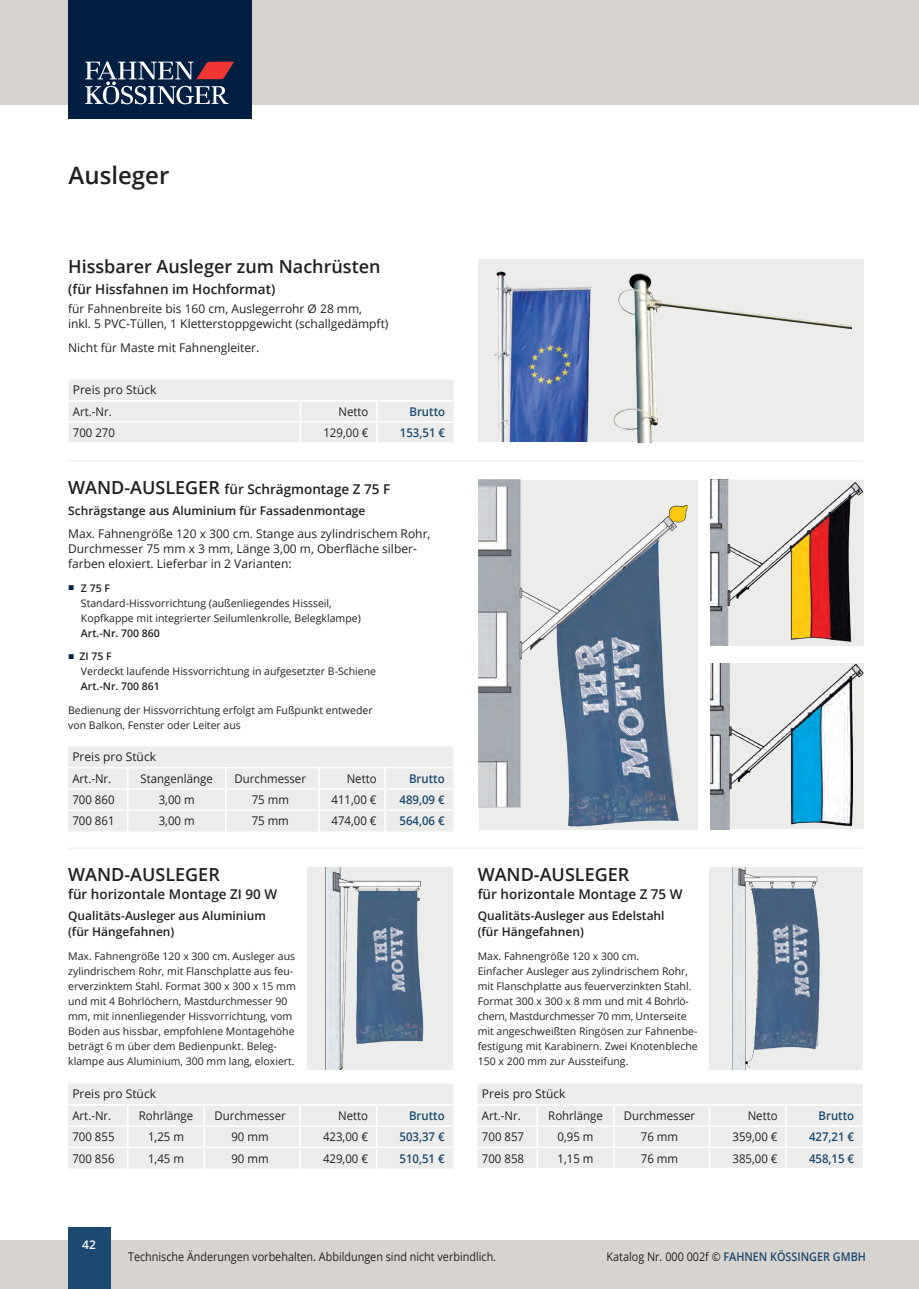
<style>
.page{position:relative;width:919px;height:1289px;background:#fff}
.page>*{position:absolute;margin:0;border:0;box-sizing:border-box;transform-origin:0 0}
.koessinger_flaggen_h{font:600 24px "Open Sans";color:#231f20}
.koessinger_flaggen_s{font:600 18px "Open Sans";color:#231f20}
.koessinger_flaggen_s-2{font:600 13.5px "Open Sans";color:#231f20}
.koessinger_flaggen_a{font:12px/15px "Open Sans";color:#231f20}
.koessinger_flaggen_t{font:12px "Open Sans";color:#231f20;scale:.95 1}
.GrundtextReg8_11{font:600 12px/16.5px "Open Sans";color:#231f20}
.koessinger_flaggen_t-2{font:600 12px "Open Sans";color:#1b4970;scale:.95 1}
.koessinger_flaggen_a-2{font:12px "Open Sans";color:#231f20;scale:.9 1}
.GrundtextReg8_11-2{font:12px "Open Sans";color:#231f20}
.koessinger_flaggen_t-3{font:600 12px "Open Sans";color:#1b4970;scale:.9 1}
.t1{font:600 12px "Open Sans";color:#fff}
.koessinger_flaggen_a-3{font:10.5px/15px "Open Sans";color:#231f20}
.s1{font-size:18px}
.s2{font-family:"Times New Roman";color:#001f41}
.s3{font-weight:600}
.s4{font-weight:400;color:#231f20}
</style>
<div class="page">
<div style="left:0;top:0;width:906px;height:104px;background:#d7d3ce"></div>
<div style="left:0;top:1239px;width:906px;height:49px;background:#d7d3ce"></div>
<div style="left:906px;top:0;width:12px;height:104px;background:#d7d3ce"></div>
<div style="left:906px;top:1239px;width:12px;height:49px;background:#d7d3ce"></div>
<div style="left:68px;top:0;width:183px;height:119px;background:#001f41"></div>
<svg style="left:85px;top:61px;width:149px;height:43px"></svg>
<div style="left:68px;top:1227px;width:42px;height:61px;background:#1b4970"></div>
<svg style="left:68px;top:1084px;width:385px;height:84px;background:#ededeb"></svg>
<svg style="left:478px;top:1084px;width:384px;height:83px;background:#ededeb"></svg>
<div style="left:307px;top:867px;width:146px;height:202px;background:#ececea"></div>
<div style="left:709px;top:867px;width:153px;height:202px;background:#ececea"></div>
<div style="left:68px;top:746px;width:385px;height:85px;background:#ececea"></div>
<hr style="left:319px;top:809px;width:66px;height:2px;background:#fff">
<hr style="left:318px;top:811px;width:2px;height:20px;background:#fff">
<hr style="left:385px;top:809px;width:68px;height:2px;background:#fff">
<hr style="left:384px;top:811px;width:2px;height:20px;background:#fff">
<div style="left:478px;top:480px;width:219px;height:349px;background:#ececea"></div>
<hr style="left:69px;top:460px;width:794px;height:1px;background:#ececea">
<hr style="left:68px;top:847px;width:794px;height:1px;background:#ececea">
<svg style="left:69px;top:379px;width:384px;height:63px;background:#ededeb"></svg>
<div style="left:478px;top:259px;width:385px;height:183px;background:#ececea"></div>
<img style="left:494px;top:271px;width:98px;height:170px">
<img style="left:613px;top:273px;width:237px;height:169px">
<img style="left:710px;top:480px;width:153px;height:166px">
<img style="left:710px;top:663px;width:153px;height:166px">
<img style="left:732px;top:867px;width:88px;height:202px">
<img style="left:325px;top:867px;width:99px;height:202px">
<img style="left:478px;top:480px;width:209px;height:346px">
<p class="koessinger_flaggen_h" style="left:69px;top:159px;width:102px">Ausleger</p>
<p class="koessinger_flaggen_s" style="left:68px;top:254px;width:314px">Hissbarer Ausleger zum Nachrüsten</p>
<p class="koessinger_flaggen_s-2" style="left:68px;top:280px;width:208px">(für Hissfahnen im Hochformat)</p>
<p class="koessinger_flaggen_a" style="left:68px;top:301px;width:322px">für Fahnenbreite bis 160 cm, Auslegerrohr Ø 28 mm,<br>inkl. 5 PVC-Tüllen, 1 Kletterstoppgewicht (schallgedämpft)</p>
<p class="koessinger_flaggen_a" style="left:68px;top:340px;width:192px">Nicht für Maste mit Fahnengleiter.</p>
<p class="GrundtextReg8_11-2" style="left:73px;top:382px;width:85px">Preis pro Stück</p>
<p class="koessinger_flaggen_t" style="left:73px;top:403px;width:42px">Art.-Nr.</p>
<p class="koessinger_flaggen_t" style="left:338px;top:403px;width:33px">Netto</p>
<p class="koessinger_flaggen_t-2" style="left:409px;top:403px;width:39px">Brutto</p>
<p class="koessinger_flaggen_t" style="left:73px;top:424px;width:46px">700 270</p>
<p class="koessinger_flaggen_t" style="left:323px;top:424px;width:49px">129,00 €</p>
<p class="koessinger_flaggen_t-2" style="left:400px;top:424px;width:49px">153,51 €</p>
<p class="koessinger_flaggen_s-2" style="left:68px;top:479px;width:323px"><span class="s1">WAND-AUSLEGER</span> für Schrägmontage Z 75 F</p>
<p class="GrundtextReg8_11" style="left:68px;top:501px;width:299px">Schrägstange aus Aluminium für Fassadenmontage</p>
<p class="koessinger_flaggen_a" style="left:68px;top:526px;width:364px">Max. Fahnengröße 120 x 300 cm. Stange aus zylindrischem Rohr,<br>Durchmesser 75 mm x 3 mm, Länge 3,00 m, Oberfläche silber&shy;farben eloxiert. Lieferbar in 2 Varianten:</p>
<p class="koessinger_flaggen_a-3" style="left:81px;top:580px;width:281px;text-indent:-13px"><span class="s2">■</span> <span class="s3">Z 75 F<br></span>Standard-Hissvorrichtung (außenliegendes Hissseil, Kopfkappe mit integrierter Seilumlenkrolle, Belegklampe)<br><span class="s3">Art.-Nr. 700 860</span></p>
<p class="koessinger_flaggen_a-3" style="left:81px;top:648px;width:297px;text-indent:-13px"><span class="s2">■</span> <span class="s3">ZI 75 F<br></span>Verdeckt laufende Hissvorrichtung in aufgesetzter B-Schiene<br><span class="s3">Art.-Nr. 700 861</span></p>
<p class="koessinger_flaggen_a-3" style="left:68px;top:702px;width:306px">Bedienung der Hissvorrichtung erfolgt am Fußpunkt entweder von Balkon, Fenster oder Leiter aus</p>
<p class="GrundtextReg8_11-2" style="left:72px;top:748px;width:85px">Preis pro Stück</p>
<p class="koessinger_flaggen_t" style="left:72px;top:770px;width:42px">Art.-Nr.</p>
<p class="koessinger_flaggen_t" style="left:141px;top:770px;width:77px">Stangenlänge</p>
<p class="koessinger_flaggen_t" style="left:235px;top:770px;width:77px">Durchmesser</p>
<p class="koessinger_flaggen_t" style="left:346px;top:770px;width:33px">Netto</p>
<p class="koessinger_flaggen_t-2" style="left:409px;top:770px;width:39px">Brutto</p>
<p class="koessinger_flaggen_t" style="left:72px;top:791px;width:46px">700 860</p>
<p class="koessinger_flaggen_t" style="left:159px;top:791px;width:39px">3,00 m</p>
<p class="koessinger_flaggen_t" style="left:252px;top:791px;width:41px">75 mm</p>
<p class="koessinger_flaggen_t" style="left:331px;top:791px;width:49px">411,00 €</p>
<p class="koessinger_flaggen_t-2" style="left:399px;top:791px;width:49px">489,09 €</p>
<p class="koessinger_flaggen_t" style="left:72px;top:812px;width:46px">700 861</p>
<p class="koessinger_flaggen_t" style="left:159px;top:812px;width:39px">3,00 m</p>
<p class="koessinger_flaggen_t" style="left:252px;top:812px;width:41px">75 mm</p>
<p class="koessinger_flaggen_t" style="left:331px;top:812px;width:49px">474,00 €</p>
<p class="koessinger_flaggen_t-2" style="left:399px;top:812px;width:49px">564,06 €</p>
<p class="koessinger_flaggen_s" style="left:68px;top:861px;width:153px">WAND-AUSLEGER</p>
<p class="koessinger_flaggen_s-2" style="left:68px;top:884px;width:210px">für horizontale Montage ZI 90 W</p>
<p class="GrundtextReg8_11" style="left:68px;top:906px;width:199px">Qualitäts-Ausleger aus Aluminium (für Hängefahnen)</p>
<p class="koessinger_flaggen_a-3" style="left:68px;top:948px;width:229px">Max. Fahnengröße 120 x 300 cm. Ausleger aus zylindrischem Rohr, mit Flanschplatte aus feu&shy;erverzinktem Stahl. Format 300 x 300 x 15 mm und mit 4 Bohrlöchern, Mastdurchmesser 90 mm, mit innenliegender Hissvorrichtung, vom Boden aus hissbar, empfohlene Montagehöhe beträgt 6 m über dem Bedienpunkt. Beleg&shy;klampe aus Aluminium, 300 mm lang, eloxiert.</p>
<p class="GrundtextReg8_11-2" style="left:72px;top:1085px;width:85px">Preis pro Stück</p>
<p class="koessinger_flaggen_t" style="left:72px;top:1107px;width:42px">Art.-Nr.</p>
<p class="koessinger_flaggen_t" style="left:139px;top:1107px;width:59px">Rohrlänge</p>
<p class="koessinger_flaggen_t" style="left:214px;top:1107px;width:77px">Durchmesser</p>
<p class="koessinger_flaggen_t" style="left:338px;top:1107px;width:33px">Netto</p>
<p class="koessinger_flaggen_t-2" style="left:409px;top:1107px;width:39px">Brutto</p>
<p class="koessinger_flaggen_t" style="left:72px;top:1128px;width:46px">700 855</p>
<p class="koessinger_flaggen_t" style="left:148px;top:1128px;width:39px">1,25 m</p>
<p class="koessinger_flaggen_t" style="left:231px;top:1128px;width:41px">90 mm</p>
<p class="koessinger_flaggen_t" style="left:323px;top:1128px;width:49px">423,00 €</p>
<p class="koessinger_flaggen_t-2" style="left:399px;top:1128px;width:49px">503,37 €</p>
<p class="koessinger_flaggen_t" style="left:72px;top:1149px;width:46px">700 856</p>
<p class="koessinger_flaggen_t" style="left:148px;top:1149px;width:39px">1,45 m</p>
<p class="koessinger_flaggen_t" style="left:231px;top:1149px;width:41px">90 mm</p>
<p class="koessinger_flaggen_t" style="left:323px;top:1149px;width:49px">429,00 €</p>
<p class="koessinger_flaggen_t-2" style="left:399px;top:1149px;width:49px">510,51 €</p>
<p class="koessinger_flaggen_s" style="left:477px;top:861px;width:153px">WAND-AUSLEGER</p>
<p class="koessinger_flaggen_s-2" style="left:477px;top:884px;width:206px">für horizontale Montage Z 75 W</p>
<p class="GrundtextReg8_11" style="left:477px;top:906px;width:188px">Qualitäts-Ausleger aus Edelstahl (für Hängefahnen)</p>
<p class="koessinger_flaggen_a-3" style="left:477px;top:948px;width:221px">Max. Fahnengröße 120 x 300 cm.<br>Einfacher Ausleger aus zylindrischem Rohr, mit Flanschplatte aus feuerverzinkten Stahl.<br>Format 300 x 300 x 8 mm und mit 4 Bohrlö&shy;chern, Mastdurchmesser 70 mm, Unterseite mit angeschweißten Ringösen zur Fahnenbe&shy;festigung mit Karabinern. Zwei Knotenbleche 150 x 200 mm zur Aussteifung.</p>
<p class="GrundtextReg8_11-2" style="left:482px;top:1085px;width:85px">Preis pro Stück</p>
<p class="koessinger_flaggen_t" style="left:482px;top:1107px;width:42px">Art.-Nr.</p>
<p class="koessinger_flaggen_t" style="left:548px;top:1107px;width:59px">Rohrlänge</p>
<p class="koessinger_flaggen_t" style="left:624px;top:1107px;width:77px">Durchmesser</p>
<p class="koessinger_flaggen_t" style="left:747px;top:1107px;width:33px">Netto</p>
<p class="koessinger_flaggen_t-2" style="left:818px;top:1107px;width:39px">Brutto</p>
<p class="koessinger_flaggen_t" style="left:482px;top:1128px;width:46px">700 857</p>
<p class="koessinger_flaggen_t" style="left:557px;top:1128px;width:39px">0,95 m</p>
<p class="koessinger_flaggen_t" style="left:641px;top:1128px;width:41px">76 mm</p>
<p class="koessinger_flaggen_t" style="left:732px;top:1128px;width:49px">359,00 €</p>
<p class="koessinger_flaggen_t-2" style="left:809px;top:1128px;width:49px">427,21 €</p>
<p class="koessinger_flaggen_t" style="left:482px;top:1149px;width:46px">700 858</p>
<p class="koessinger_flaggen_t" style="left:557px;top:1149px;width:39px">1,15 m</p>
<p class="koessinger_flaggen_t" style="left:641px;top:1149px;width:41px">76 mm</p>
<p class="koessinger_flaggen_t" style="left:732px;top:1149px;width:49px">385,00 €</p>
<p class="koessinger_flaggen_t-2" style="left:809px;top:1149px;width:49px">458,15 €</p>
<p class="t1" style="left:82px;top:1236px;width:15px">42</p>
<p class="koessinger_flaggen_a-2" style="left:128px;top:1247px;width:410px">Technische Änderungen vorbehalten. Abbildungen sind nicht verbindlich.</p>
<p class="koessinger_flaggen_t-3" style="left:606px;top:1247px;width:289px"><span class="s4">Katalog Nr. 000 002f ©</span> FAHNEN KÖSSINGER GMBH</p>
</div>
